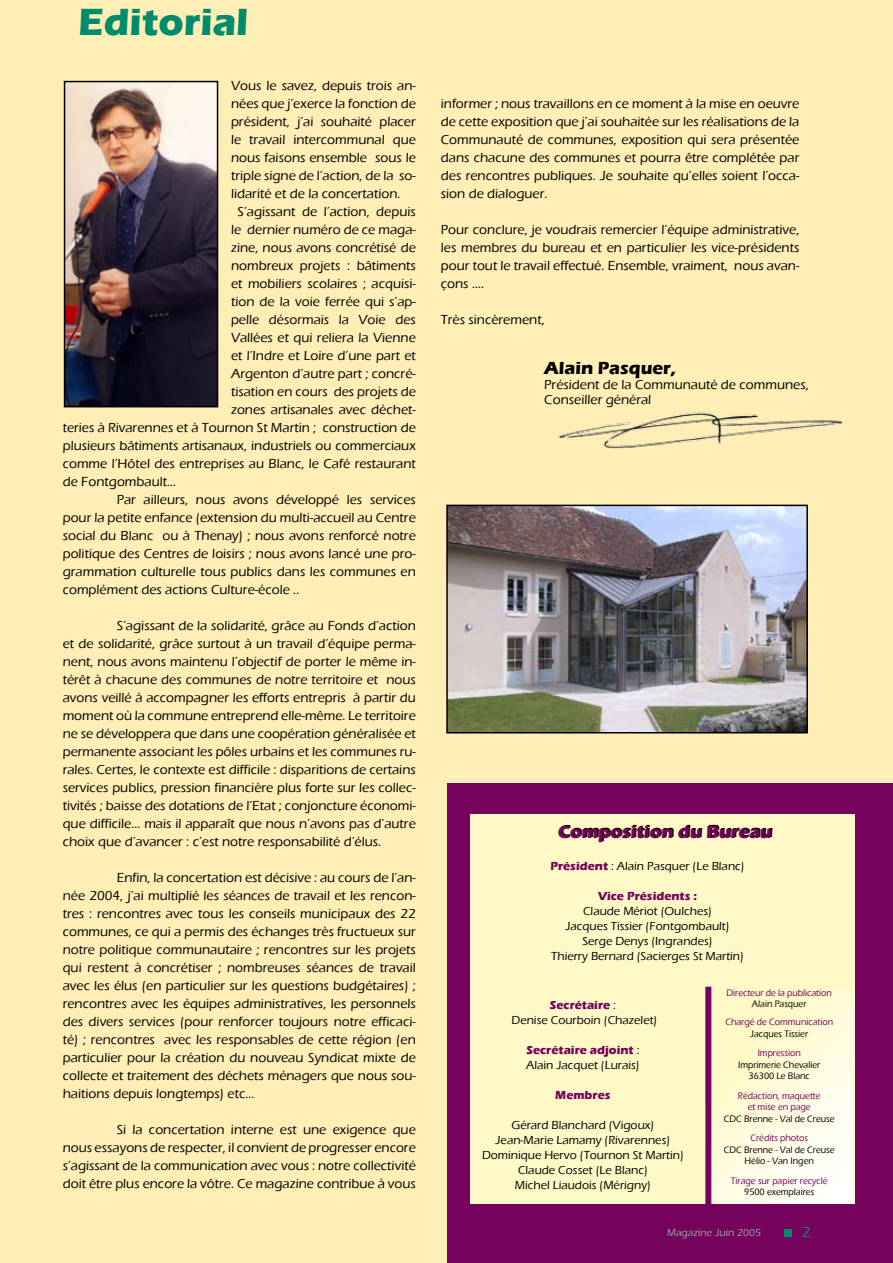
<style>
.page{position:relative;width:893px;height:1263px;background:#ffefb6}
.page>*{position:absolute;margin:0;border:0;box-sizing:border-box;transform-origin:0 0}
.t1{font:700 39px "Eras ITC";color:#008b6c}
.t2{font:700 18px "Eras ITC";color:#000}
.t3{font:500 15px "Eras ITC";color:#008b6c}
.t4{font:500 13.5px/18px "Eras ITC";color:#000;text-align:justify}
.t5{font:500 12px/15px "Eras ITC";color:#000;text-align:center}
.t6{font:700 12px "Eras ITC";color:#75025c}
.t7{font:500 10.5px "Eras ITC";color:#9d9fa1}
.t8{font:500 9.75px/11.6px "Eras ITC";color:#000;text-align:center;scale:.93 1}
.t9{font:500 9.75px/11.6px "Eras ITC";color:#75025c;text-align:center;scale:.93 1}
.s1{font-weight:700;color:#75025c}
</style>
<div class="page">
<div style="left:448px;top:784px;width:445px;height:479px;background:#75025c"></div>
<div style="left:470px;top:814px;width:385px;height:389px;background:#fff9c7"></div>
<div style="left:784px;top:1229px;width:8px;height:8px;background:#008b6c"></div>
<svg style="left:711px;top:989px;width:142px;height:215px"></svg>
<div style="left:705px;top:987px;width:6px;height:217px;background:#75025c"></div>
<img style="left:67px;top:84px;width:148px;height:320px">
<div style="left:64px;top:81px;width:154px;height:326px;border:2px solid #000"></div>
<img style="left:558px;top:412px;width:283px;height:37px">
<img style="left:449px;top:508px;width:356px;height:222px">
<div style="left:446px;top:505px;width:362px;height:228px;border:2px solid #000"></div>
<h1 class="t1" style="left:78px;top:-1px;width:172px">Editorial</h1>
<p class="t4" style="left:231px;top:77px;width:186px">Vous le savez, depuis trois an-</p>
<p class="t4" style="left:231px;top:95px;width:186px">nées que j’exerce la fonction de</p>
<p class="t4" style="left:231px;top:113px;width:186px">président, j’ai souhaité placer</p>
<p class="t4" style="left:231px;top:131px;width:186px">le travail intercommunal que</p>
<p class="t4" style="left:231px;top:149px;width:186px">nous faisons ensemble sous le</p>
<p class="t4" style="left:231px;top:167px;width:186px">triple signe de l’action, de la so-</p>
<p class="t4" style="left:231px;top:185px;width:171px">lidarité et de la concertation.</p>
<p class="t4" style="left:238px;top:203px;width:180px">S’agissant de l’action, depuis</p>
<p class="t4" style="left:231px;top:221px;width:186px">le dernier numéro de ce maga-</p>
<p class="t4" style="left:231px;top:239px;width:186px">zine, nous avons concrétisé de</p>
<p class="t4" style="left:231px;top:257px;width:186px">nombreux projets : bâtiments</p>
<p class="t4" style="left:231px;top:275px;width:186px">et mobiliers scolaires ; acquisi-</p>
<p class="t4" style="left:231px;top:293px;width:186px">tion de la voie ferrée qui s’ap-</p>
<p class="t4" style="left:231px;top:311px;width:186px">pelle désormais la Voie des</p>
<p class="t4" style="left:231px;top:329px;width:186px">Vallées et qui reliera la Vienne</p>
<p class="t4" style="left:231px;top:347px;width:186px">et l’Indre et Loire d’une part et</p>
<p class="t4" style="left:231px;top:365px;width:186px">Argenton d’autre part ; concré-</p>
<p class="t4" style="left:231px;top:383px;width:186px">tisation en cours des projets de</p>
<p class="t4" style="left:231px;top:401px;width:186px">zones artisanales avec déchet-</p>
<p class="t4" style="left:63px;top:419px;width:355px">teries à Rivarennes et à Tournon St Martin ; construction de</p>
<p class="t4" style="left:63px;top:437px;width:355px">plusieurs bâtiments artisanaux, industriels ou commerciaux</p>
<p class="t4" style="left:63px;top:455px;width:355px">comme l’Hôtel des entreprises au Blanc, le Café restaurant</p>
<p class="t4" style="left:63px;top:473px;width:115px">de Fontgombault...</p>
<p class="t4" style="left:117px;top:491px;width:301px">Par ailleurs, nous avons développé les services</p>
<p class="t4" style="left:63px;top:509px;width:355px">pour la petite enfance (extension du multi-accueil au Centre</p>
<p class="t4" style="left:63px;top:527px;width:355px">social du Blanc ou à Thenay) ; nous avons renforcé notre</p>
<p class="t4" style="left:63px;top:545px;width:355px">politique des Centres de loisirs ; nous avons lancé une pro-</p>
<p class="t4" style="left:63px;top:563px;width:355px">grammation culturelle tous publics dans les communes en</p>
<p class="t4" style="left:63px;top:581px;width:238px">complément des actions Culture-école ..</p>
<p class="t4" style="left:63px;top:617px;width:355px;text-indent:54px">S’agissant de la solidarité, grâce au Fonds d’action et de solidarité, grâce surtout à un travail d’équipe perma&shy;nent, nous avons maintenu l’objectif de porter le même in&shy;térêt à chacune des communes de notre territoire et nous avons veillé à accompagner les efforts entrepris à partir du moment où la commune entreprend elle-même. Le territoire ne se développera que dans une coopération généralisée et permanente associant les pôles urbains et les communes ru&shy;rales. Certes, le contexte est difficile : disparitions de certains services publics, pression financière plus forte sur les collec&shy;tivités ; baisse des dotations de l’Etat ; conjoncture économi&shy;que difficile... mais il apparaît que nous n’avons pas d’autre choix que d’avancer : c’est notre responsabilité d’élus.</p>
<p class="t4" style="left:63px;top:869px;width:355px;text-indent:54px">Enfin, la concertation est décisive : au cours de l’an&shy;née 2004, j’ai multiplié les séances de travail et les rencon&shy;tres : rencontres avec tous les conseils municipaux des 22 communes, ce qui a permis des échanges très fructueux sur notre politique communautaire ; rencontres sur les projets qui restent à concrétiser ; nombreuses séances de travail avec les élus (en particulier sur les questions budgétaires) ; rencontres avec les équipes administratives, les personnels des divers services (pour renforcer toujours notre efficaci&shy;té) ; rencontres avec les responsables de cette région (en particulier pour la création du nouveau Syndicat mixte de collecte et traitement des déchets ménagers que nous sou&shy;haitions depuis longtemps) etc...</p>
<p class="t4" style="left:63px;top:1121px;width:355px;text-indent:54px">Si la concertation interne est une exigence que nous essayons de respecter, il convient de progresser encore s’agissant de la communication avec vous : notre collectivité doit être plus encore la vôtre. Ce magazine contribue à vous</p>
<p class="t4" style="left:441px;top:95px;width:360px">informer ; nous travaillons en ce moment à la mise en oeuvre de cette exposition que j’ai souhaitée sur les réalisations de la Communauté de communes, exposition qui sera présentée dans chacune des communes et pourra être complétée par des rencontres publiques. Je souhaite qu’elles soient l’occa&shy;sion de dialoguer.</p>
<p class="t4" style="left:441px;top:221px;width:360px">Pour conclure, je voudrais remercier l’équipe administrative, les membres du bureau et en particulier les vice-présidents pour tout le travail effectué. Ensemble, vraiment, nous avan&shy;çons ....</p>
<p class="t4" style="left:441px;top:311px;width:105px">Très sincèrement,</p>
<h2 class="t2" style="left:544px;top:358px;width:133px">Alain Pasquer,</h2>
<p class="t4" style="left:544px;top:377px;width:266px;line-height:15px">Président de la Communauté de communes,<br>Conseiller général</p>
<h2 class="t2" style="left:559px;top:821px;width:215px">Composition du Bureau</h2>
<p class="t5" style="left:550px;top:859px;width:196px"><span class="s1">Président</span> : Alain Pasquer (Le Blanc)</p>
<p class="t6" style="left:598px;top:889px;width:101px">Vice Présidents :</p>
<p class="t5" style="left:551px;top:904px;width:194px">Claude Mériot (Oulches)<br>Jacques Tissier (Fontgombault)<br>Serge Denys (Ingrandes)<br>Thierry Bernard (Sacierges St Martin)</p>
<p class="t5" style="left:511px;top:997px;width:147px"><span class="s1">Secrétaire</span> :<br>Denise Courboin (Chazelet)</p>
<p class="t5" style="left:526px;top:1042px;width:115px;text-align:left"><span class="s1">Secrétaire adjoint</span> :<br>Alain Jacquet (Lurais)</p>
<p class="t6" style="left:555px;top:1088px;width:57px">Membres</p>
<p class="t5" style="left:482px;top:1117px;width:203px">Gérard Blanchard (Vigoux)<br>Jean-Marie Lamamy (Rivarennes)<br>Dominique Hervo (Tournon St Martin)<br>Claude Cosset (Le Blanc)<br>Michel Liaudois (Mérigny)</p>
<p class="t9" style="left:726px;top:987px;width:115px">Directeur de la publication</p>
<p class="t8" style="left:752px;top:998px;width:60px">Alain Pasquer</p>
<p class="t9" style="left:725px;top:1016px;width:117px">Chargé de Communication</p>
<p class="t8" style="left:750px;top:1028px;width:64px">Jacques Tissier</p>
<p class="t9" style="left:758px;top:1047px;width:48px">Impression</p>
<p class="t8" style="left:738px;top:1058px;width:90px">Imprimerie Chevalier<br>36300 Le Blanc</p>
<p class="t9" style="left:738px;top:1089px;width:90px">Rédaction, maquette et mise en page</p>
<p class="t8" style="left:724px;top:1113px;width:121px">CDC Brenne - Val de Creuse</p>
<p class="t9" style="left:750px;top:1132px;width:63px">Crédits photos</p>
<p class="t8" style="left:724px;top:1144px;width:121px">CDC Brenne - Val de Creuse<br>Hélio - Van Ingen</p>
<p class="t9" style="left:731px;top:1175px;width:105px">Tirage sur papier recyclé</p>
<p class="t8" style="left:744px;top:1186px;width:77px">9500 exemplaires</p>
<p class="t7" style="left:667px;top:1227px;width:95px">Magazine Juin 2005</p>
<p class="t3" style="left:802px;top:1224px;width:10px">2</p>
</div>
